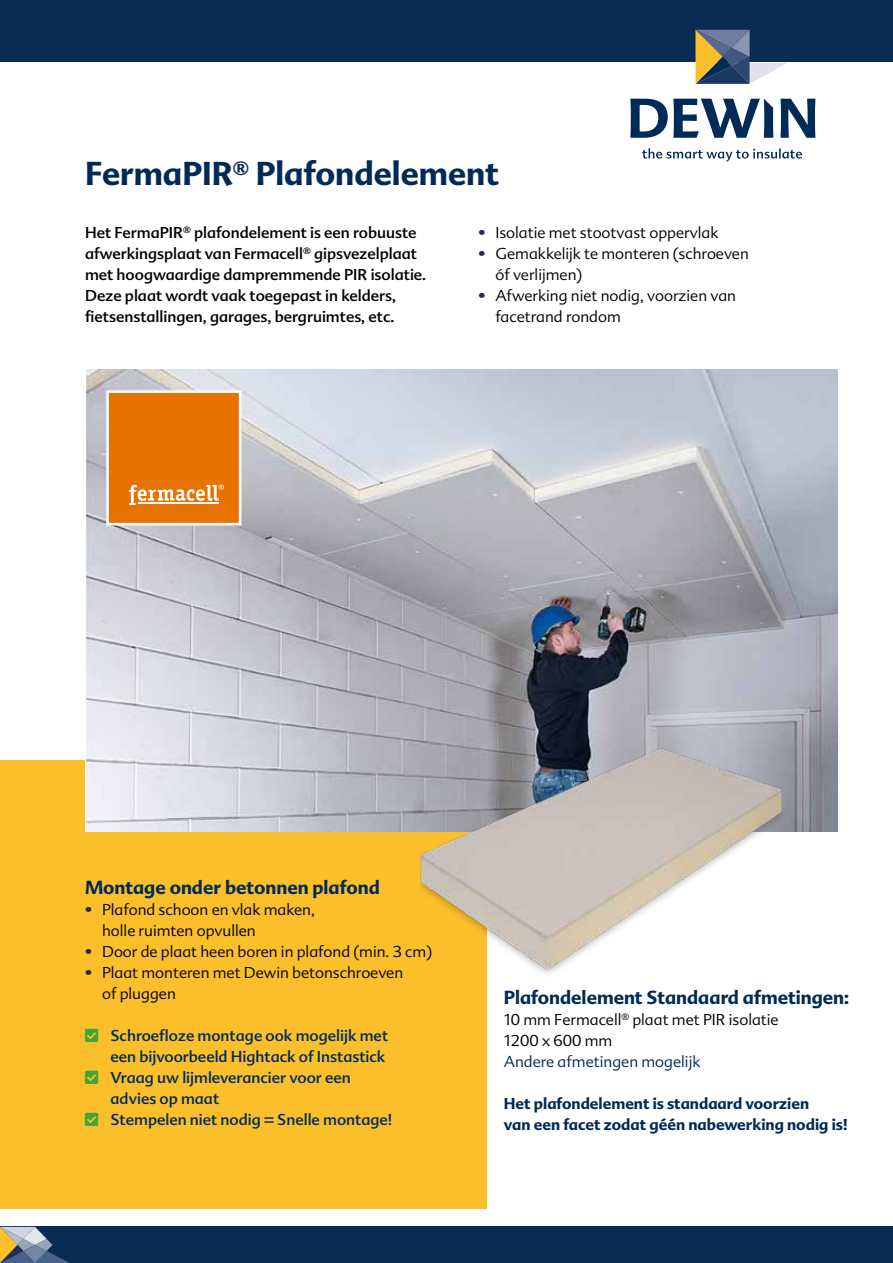
<style>
.page{position:relative;width:893px;height:1263px;background:#fff}
.page>*{position:absolute;margin:0;border:0;box-sizing:border-box;transform-origin:0 0}
.t1{font:700 31.5px "Advert";color:#002b56}
.t2{font:700 18px "Advert";color:#002b56}
.t3{font:300 15px/21px "Advert";color:#000}
.t4{font:15px/21px "Advert";color:#000}
.t5{font:15px/21px "Advert";color:#002b56}
.t6{font:700 15px/21px "Advert";color:#002b56}
.t7{font:300 15px "Advert";color:#002b56}
.s1{color:#1e2e4d}
</style>
<div class="page">
<div style="left:0;top:0;width:893px;height:62px;background:#0a2b52"></div>
<div style="left:0;top:760px;width:487px;height:449px;background:#fcbf2c"></div>
<div style="left:0;top:1227px;width:893px;height:36px;background:#0a2b52"></div>
<svg style="left:0;top:1227px;width:70px;height:36px"></svg>
<svg style="left:642px;top:148px;width:160px;height:14px"></svg>
<svg style="left:780px;top:99px;width:35px;height:39px"></svg>
<svg style="left:630px;top:99px;width:143px;height:39px"></svg>
<svg style="left:695px;top:30px;width:92px;height:54px"></svg>
<img style="left:86px;top:369px;width:752px;height:462px">
<img style="left:389px;top:726px;width:424px;height:248px">
<svg style="left:106px;top:390px;width:135px;height:135px;background:#ea811d"></svg>
<h1 class="t1" style="left:85px;top:154px;width:415px">FermaPIR<sup>®</sup> Plafondelement</h1>
<p class="t4" style="left:85px;top:222px;width:343px">Het FermaPIR<sup>®</sup> plafondelement is een robuuste afwerkingsplaat van Fermacell<sup>®</sup> gipsvezelplaat met hoogwaardige dampremmende PIR isolatie.<br>Deze plaat wordt vaak toegepast in kelders, fietsenstallingen, garages, bergruimtes, etc.</p>
<p class="t3" style="left:478px;top:222px;width:242px"><span class="s1">•</span> Isolatie met stootvast oppervlak</p>
<p class="t3" style="left:495px;top:243px;width:255px;text-indent:-17px"><span class="s1">•</span> Gemakkelijk te monteren (schroeven óf verlijmen)</p>
<p class="t3" style="left:495px;top:285px;width:242px;text-indent:-17px"><span class="s1">•</span> Afwerking niet nodig, voorzien van facetrand rondom</p>
<p class="t2" style="left:85px;top:876px;width:296px">Montage onder betonnen plafond</p>
<p class="t3" style="left:102px;top:899px;width:214px;text-indent:-17px"><span class="s1">•</span> Plafond schoon en vlak maken, holle ruimten opvullen</p>
<p class="t3" style="left:85px;top:941px;width:349px"><span class="s1">•</span> Door de plaat heen boren in plafond (min. 3 cm)</p>
<p class="t3" style="left:102px;top:962px;width:303px;text-indent:-17px"><span class="s1">•</span> Plaat monteren met Dewin betonschroeven of pluggen</p>
<p class="t5" style="left:111px;top:1025px;width:283px">Schroefloze montage ook mogelijk met een bijvoorbeeld Hightack of Instastick Vraag uw lijmleverancier voor een advies op maat<br>Stempelen niet nodig = Snelle montage!</p>
<p class="t2" style="left:504px;top:986px;width:347px">Plafondelement Standaard afmetingen:</p>
<p class="t3" style="left:504px;top:1009px;width:276px">10 mm Fermacell<sup>®</sup> plaat met PIR isolatie<br>1200 x 600 mm</p>
<p class="t7" style="left:504px;top:1053px;width:198px">Andere afmetingen mogelijk</p>
<p class="t6" style="left:504px;top:1093px;width:345px">Het plafondelement is standaard voorzien<br>van een facet zodat géén nabewerking nodig is!</p>
</div>
